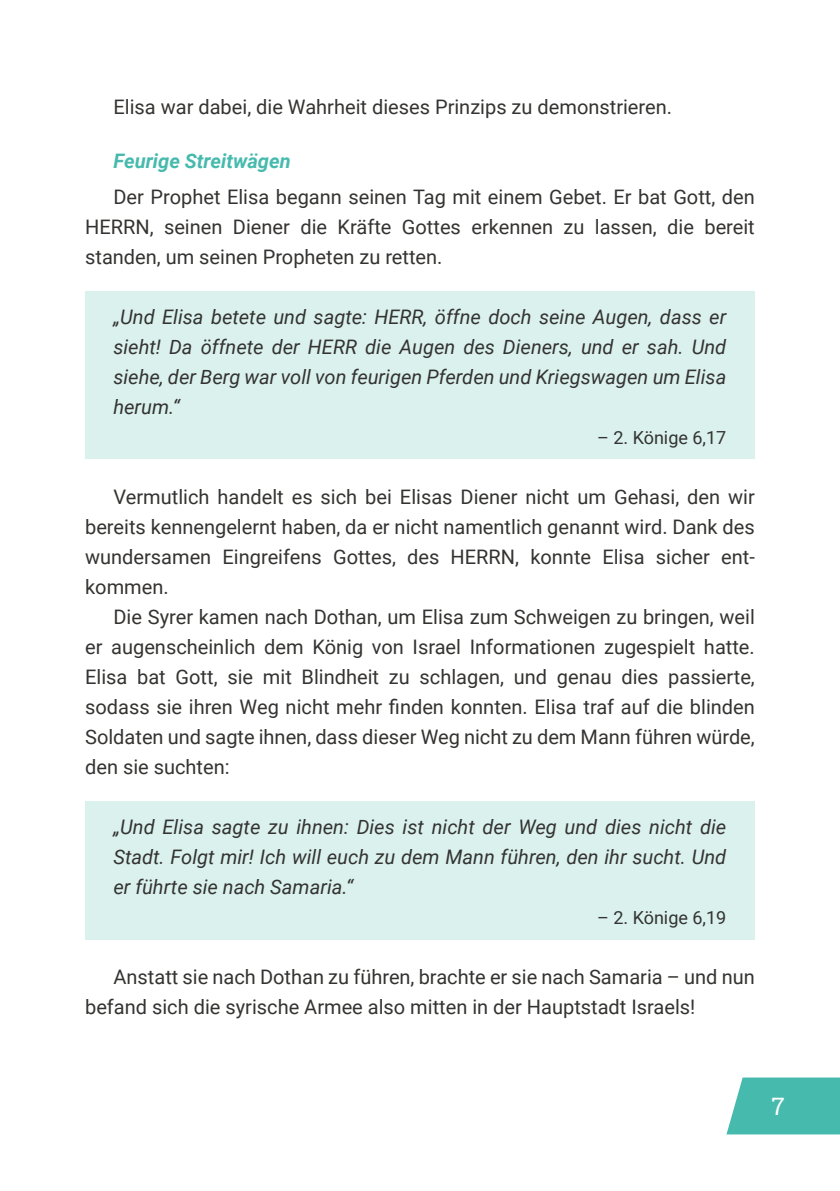
<style>
.page{position:relative;width:840px;height:1191px;background:#fff}
.page>*{position:absolute;margin:0;border:0;box-sizing:border-box;transform-origin:0 0}
.t1{font:24px "Roboto Slab";color:#fff}
.t2{font:20px/30px "Roboto";color:#343331;text-align:justify}
.t3{font:italic 20px/30px "Roboto";color:#343331;text-align:justify}
.t4{font:italic 700 20px "Roboto";color:#46baad}
.t5{font:18px "Roboto";color:#343331}
</style>
<div class="page">
<svg style="left:726px;top:1077px;width:113px;height:57px;background:#55bfb3"></svg>
<div style="left:85px;top:291px;width:669px;height:167px;background:#daf1ee"></div>
<div style="left:85px;top:801px;width:669px;height:138px;background:#daf1ee"></div>
<p class="t2" style="left:113px;top:94px;width:559px">Elisa war dabei, die Wahrheit dieses Prinzips zu demonstrieren.</p>
<p class="t4" style="left:114px;top:152px;width:178px">Feurige Streitwägen</p>
<p class="t2" style="left:85px;top:184px;width:670px;text-indent:28px">Der Prophet Elisa begann seinen Tag mit einem Gebet. Er bat Gott, den HERRN, seinen Diener die Kräfte Gottes erkennen zu lassen, die bereit standen, um seinen Propheten zu retten.</p>
<p class="t3" style="left:113px;top:304px;width:614px">„Und Elisa betete und sagte: HERR, öffne doch seine Augen, dass er sieht! Da öffnete der HERR die Augen des Dieners, und er sah. Und siehe, der Berg war voll von feurigen Pferden und Kriegswagen um Elisa herum.“</p>
<p class="t5" style="left:596px;top:430px;width:131px">– 2. Könige 6,17</p>
<p class="t2" style="left:85px;top:484px;width:670px;text-indent:28px">Vermutlich handelt es sich bei Elisas Diener nicht um Gehasi, den wir bereits kennengelernt haben, da er nicht namentlich genannt wird. Dank des wundersamen Eingreifens Gottes, des HERRN, konnte Elisa sicher ent‐ kommen.</p>
<p class="t2" style="left:85px;top:604px;width:671px;text-indent:28px">Die Syrer kamen nach Dothan, um Elisa zum Schweigen zu bringen, weil er augenscheinlich dem König von Israel Informationen zugespielt hatte.<br>Elisa bat Gott, sie mit Blindheit zu schlagen, und genau dies passierte, sodass sie ihren Weg nicht mehr finden konnten. Elisa traf auf die blinden Soldaten und sagte ihnen, dass dieser Weg nicht zu dem Mann führen würde, den sie suchten:</p>
<p class="t3" style="left:113px;top:814px;width:614px">„Und Elisa sagte zu ihnen: Dies ist nicht der Weg und dies nicht die Stadt. Folgt mir! Ich will euch zu dem Mann führen, den ihr sucht. Und er führte sie nach Samaria.“</p>
<p class="t5" style="left:596px;top:910px;width:131px">– 2. Könige 6,19</p>
<p class="t2" style="left:85px;top:964px;width:670px;text-indent:28px">Anstatt sie nach Dothan zu führen, brachte er sie nach Samaria – und nun befand sich die syrische Armee also mitten in der Hauptstadt Israels!</p>
<p class="t1" style="left:771px;top:1089px;width:15px">7</p>
</div>
